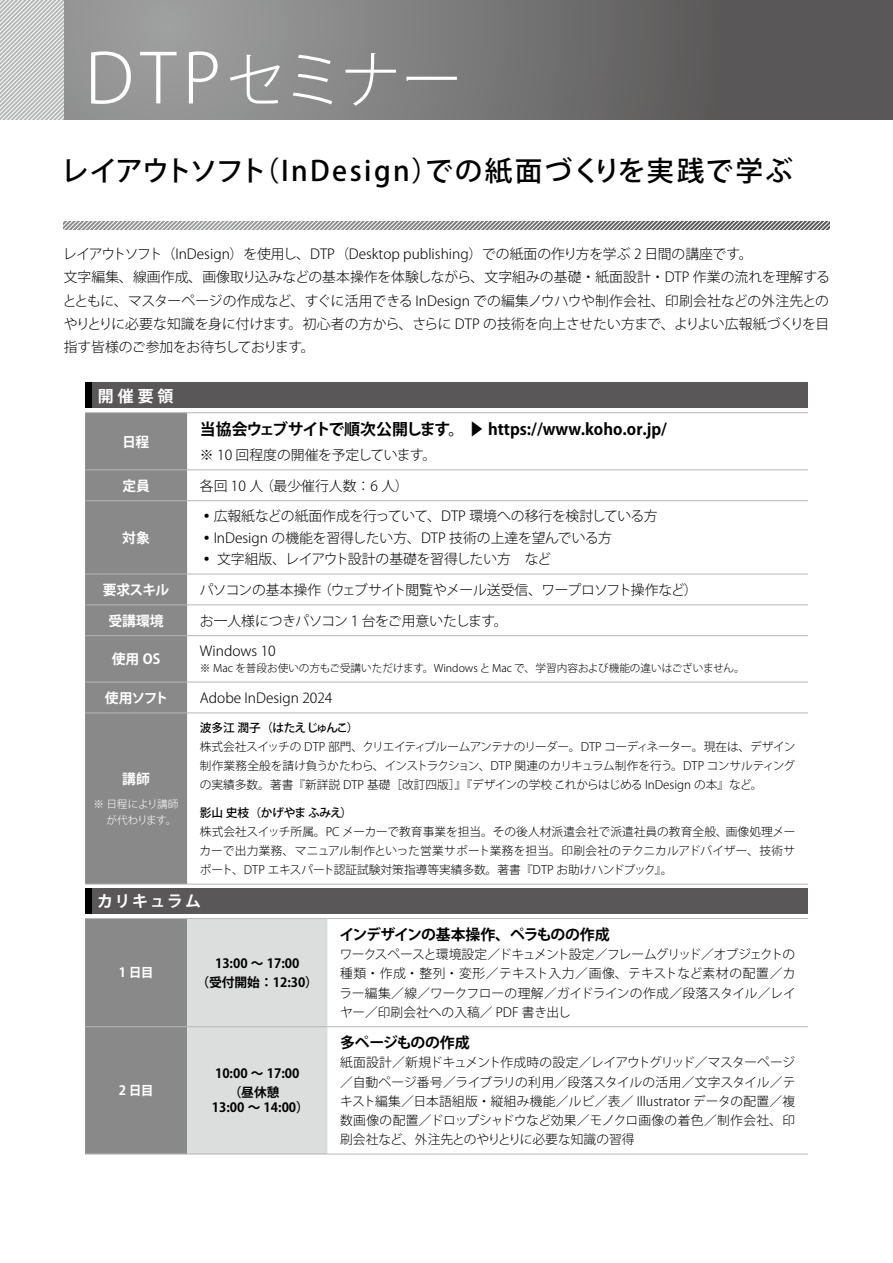
<style>
.page{position:relative;width:893px;height:1263px;background:#fff}
.page>*{position:absolute;margin:0;border:0;box-sizing:border-box;transform-origin:0 0}
.t1{font:300 60.6px "Koz Go Pr 6 N";color:#fff}
.t2{font:500 27.6px "Koz Go Pr 6 N";letter-spacing:.07em;color:#000}
.t3{font:700 15.9px "Koz Go Pr 6 N";color:#000}
.t4{font:700 15.9px "Koz Go Pr 6 N";letter-spacing:.125em;color:#fff}
.t5{font:700 14.85px "Koz Go Pr 6 N";letter-spacing:-.035em;color:#000}
.t6{font:300 13.8px/23.4px "Koz Go Pr 6 N";color:#000}
.t7{font:300 13.8px "Koz Go Pr 6 N";letter-spacing:-.04em;color:#000}
.t8{font:700 13.8px "Koz Go Pr 6 N";color:#fff}
.t9{font:300 13.8px "Koz Go Pr 6 N";letter-spacing:-.02em;color:#000}
.t10{font:300 12.75px/19.2px "Koz Go Pr 6 N";color:#000;text-align:justify}
.t11{font:700 12.75px/19.2px "Koz Go Pr 6 N";color:#000;text-align:center}
.t12{font:700 12.75px "Koz Go Pr 6 N";color:#fff}
.t13{font:300 11.7px/19.2px "Koz Go Pr 6 N";color:#000;text-align:justify}
.t14{font:500 11.7px "Koz Go Pr 6 N";letter-spacing:-.06em;color:#000}
.t15{font:500 11.7px "Koz Go Pr 6 N";letter-spacing:-.03em;color:#000}
.t16{font:300 10.65px "Koz Go Pr 6 N";color:#000}
.t17{font:300 10.65px/15.9px "Koz Go Pr 6 N";letter-spacing:-.04em;color:#fff;text-align:right}
.s1{font-size:68.1px}
</style>
<div class="page">
<div style="left:0;top:0;width:893px;height:119px;background:linear-gradient(to right,#a8a9a9,#4f4d4d)"></div>
<svg style="left:64px;top:221px;width:765px;height:9px;background:#a6a5a5"></svg>
<svg style="left:85px;top:919px;width:242px;height:235px;background:#b9b9b9"></svg>
<hr style="left:85px;top:918px;width:102px;height:1px;background:#b5b6b6">
<hr style="left:187px;top:918px;width:140px;height:1px;background:#b5b6b6">
<hr style="left:327px;top:918px;width:481px;height:1px;background:#b5b6b6">
<hr style="left:85px;top:1026px;width:102px;height:1px;background:#b5b6b6">
<hr style="left:187px;top:1026px;width:140px;height:1px;background:#b5b6b6">
<hr style="left:327px;top:1026px;width:481px;height:1px;background:#b5b6b6">
<hr style="left:85px;top:1154px;width:102px;height:1px;background:#b5b6b6">
<hr style="left:187px;top:1154px;width:140px;height:1px;background:#b5b6b6">
<hr style="left:327px;top:1154px;width:481px;height:1px;background:#b5b6b6">
<div style="left:85px;top:888px;width:723px;height:26px;background:#595757"></div>
<div style="left:85px;top:888px;width:6px;height:26px;background:#000"></div>
<svg style="left:0;top:0;width:64px;height:119px"></svg>
<div style="left:85px;top:413px;width:102px;height:471px;background:#898989"></div>
<hr style="left:85px;top:412px;width:102px;height:1px;background:#b5b6b6">
<hr style="left:187px;top:412px;width:621px;height:1px;background:#b5b6b6">
<hr style="left:85px;top:470px;width:102px;height:1px;background:#b5b6b6">
<hr style="left:187px;top:470px;width:621px;height:1px;background:#b5b6b6">
<hr style="left:85px;top:500px;width:102px;height:1px;background:#b5b6b6">
<hr style="left:187px;top:500px;width:621px;height:1px;background:#b5b6b6">
<hr style="left:85px;top:574px;width:102px;height:1px;background:#b5b6b6">
<hr style="left:187px;top:574px;width:621px;height:1px;background:#b5b6b6">
<hr style="left:85px;top:605px;width:102px;height:1px;background:#b5b6b6">
<hr style="left:187px;top:605px;width:621px;height:1px;background:#b5b6b6">
<hr style="left:85px;top:635px;width:102px;height:1px;background:#b5b6b6">
<hr style="left:187px;top:635px;width:621px;height:1px;background:#b5b6b6">
<hr style="left:85px;top:682px;width:102px;height:1px;background:#b5b6b6">
<hr style="left:187px;top:682px;width:621px;height:1px;background:#b5b6b6">
<hr style="left:85px;top:713px;width:102px;height:1px;background:#b5b6b6">
<hr style="left:187px;top:713px;width:621px;height:1px;background:#b5b6b6">
<hr style="left:85px;top:884px;width:102px;height:1px;background:#b5b6b6">
<hr style="left:187px;top:884px;width:621px;height:1px;background:#b5b6b6">
<div style="left:85px;top:383px;width:723px;height:25px;background:#595757"></div>
<div style="left:85px;top:383px;width:6px;height:25px;background:#000"></div>
<h1 class="t1" style="left:85px;top:46px;width:379px"><span class="s1">DTP</span>セミナー</h1>
<h2 class="t2" style="left:61px;top:155px;width:733px">レイアウトソフト（InDesign）での紙面づくりを実践で学ぶ</h2>
<p class="t6" style="left:63px;top:242px;width:769px">レイアウトソフト（InDesign）を使用し、DTP（Desktop publishing）での紙面の作り方を学ぶ 2 日間の講座です。<br>文字編集、線画作成、画像取り込みなどの基本操作を体験しながら、文字組みの基礎・紙面設計・DTP 作業の流れを理解するとともに、マスターページの作成など、すぐに活用できる InDesign での編集ノウハウや制作会社、印刷会社などの外注先とのやりとりに必要な知識を身に付けます。初心者の方から、さらに DTP の技術を向上させたい方まで、よりよい広報紙づくりを目指す皆様のご参加をお待ちしております。</p>
<p class="t4" style="left:98px;top:387px;width:77px">開催要領</p>
<p class="t8" style="left:122px;top:434px;width:29px">日程</p>
<p class="t3" style="left:200px;top:420px;width:469px">当協会ウェブサイトで順次公開します。 ▶ https://www.koho.or.jp/</p>
<p class="t6" style="left:200px;top:443px;width:238px">※ 10 回程度の開催を予定しています。</p>
<p class="t8" style="left:123px;top:478px;width:29px">定員</p>
<p class="t6" style="left:200px;top:474px;width:210px">各回 10 人（最少催行人数：6 人）</p>
<p class="t8" style="left:122px;top:530px;width:29px">対象</p>
<p class="t6" style="left:200px;top:505px;width:459px">•広報紙などの紙面作成を行っていて、DTP 環境への移行を検討している方</p>
<p class="t6" style="left:200px;top:526px;width:413px">•InDesign の機能を習得したい方、DTP 技術の上達を望んでいる方</p>
<p class="t6" style="left:200px;top:547px;width:353px">• 文字組版、レイアウト設計の基礎を習得したい方　など</p>
<p class="t8" style="left:103px;top:582px;width:68px">要求スキル</p>
<p class="t7" style="left:200px;top:582px;width:499px">パソコンの基本操作（ウェブサイト閲覧やメール送受信、ワープロソフト操作など）</p>
<p class="t8" style="left:108px;top:613px;width:57px">受講環境</p>
<p class="t9" style="left:200px;top:613px;width:309px">お一人様につきパソコン１台をご用意いたします。</p>
<p class="t8" style="left:112px;top:651px;width:50px">使用 OS</p>
<p class="t6" style="left:200px;top:640px;width:77px">Windows 10</p>
<p class="t16" style="left:200px;top:662px;width:546px">※ Mac を普段お使いの方もご受講いただけます。Windows と Mac で、学習内容および機能の違いはございません。</p>
<p class="t8" style="left:105px;top:690px;width:65px">使用ソフト</p>
<p class="t6" style="left:200px;top:686px;width:134px">Adobe InDesign 2024</p>
<p class="t8" style="left:122px;top:771px;width:29px">講師</p>
<p class="t17" style="left:94px;top:796px;width:87px">※ 日程により講師が代わります。</p>
<p class="t14" style="left:200px;top:721px;width:160px">波多江 潤子（はたえ じゅんこ）</p>
<p class="t13" style="left:200px;top:737px;width:597px">株式会社スイッチの DTP 部門、クリエイティブルームアンテナのリーダー。DTP コーディネーター。現在は、デザイン制作業務全般を請け負うかたわら、インストラクション、DTP 関連のカリキュラム制作を行う。DTP コンサルティングの実績多数。著書『新詳説 DTP 基礎［改訂四版］』『デザインの学校 これからはじめる InDesign の本』など。</p>
<p class="t15" style="left:200px;top:806px;width:154px">影山 史枝（かげやま ふみえ）</p>
<p class="t13" style="left:199px;top:822px;width:597px">株式会社スイッチ所属。PC メーカーで教育事業を担当。その後人材派遣会社で派遣社員の教育全般、画像処理メーカーで出力業務、マニュアル制作といった営業サポート業務を担当。印刷会社のテクニカルアドバイザー、技術サポート、DTP エキスパート認証試験対策指導等実績多数。著書『DTP お助けハンドブック』。</p>
<p class="t4" style="left:97px;top:892px;width:106px">カリキュラム</p>
<p class="t12" style="left:119px;top:966px;width:36px">1 日目</p>
<p class="t11" style="left:197px;top:954px;width:123px">13:00 ～ 17:00<br>（受付開始：12:30）</p>
<p class="t12" style="left:119px;top:1083px;width:36px">2 日目</p>
<p class="t11" style="left:215px;top:1064px;width:86px">10:00 ～ 17:00（昼休憩</p>
<p class="t11" style="left:212px;top:1098px;width:98px">13:00 〜 14:00）</p>
<p class="t5" style="left:340px;top:926px;width:271px">インデザインの基本操作、ペラものの作成</p>
<p class="t10" style="left:340px;top:945px;width:458px">ワークスペースと環境設定／ドキュメント設定／フレームグリッド／オブジェクトの種類・作成・整列・変形／テキスト入力／画像、テキストなど素材の配置／カラー編集／線／ワークフローの理解／ガイドラインの作成／段落スタイル／レイヤー／印刷会社への入稿／ PDF 書き出し</p>
<p class="t5" style="left:340px;top:1034px;width:131px">多ページものの作成</p>
<p class="t10" style="left:340px;top:1053px;width:457px">紙面設計／新規ドキュメント作成時の設定／レイアウトグリッド／マスターページ／自動ページ番号／ライブラリの利用／段落スタイルの活用／文字スタイル／テキスト編集／日本語組版・縦組み機能／ルビ／表／ Illustrator データの配置／複数画像の配置／ドロップシャドウなど効果／モノクロ画像の着色／制作会社、印刷会社など、外注先とのやりとりに必要な知識の習得</p>
</div>
